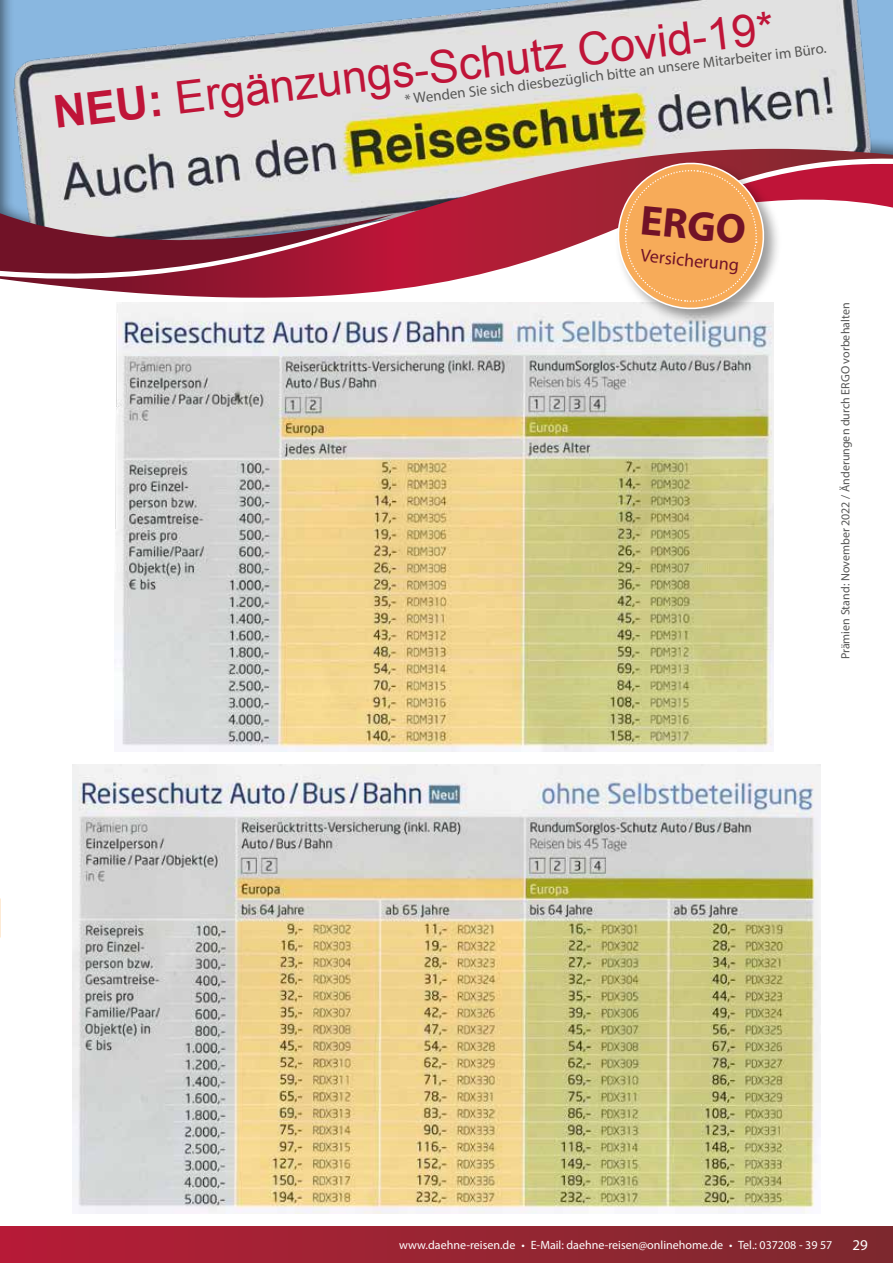
<style>
.page{position:relative;width:893px;height:1263px;background:#fff}
.page>*{position:absolute;margin:0;border:0;box-sizing:border-box;transform-origin:0 0}
.t1{font:45px "Arial";color:#bf1438}
.t2{font:700 42px "Myriad Pro";color:#711227}
.t3{font:18px "Myriad Pro";color:#711227}
.t4{font:15px "Myriad Pro";color:#575756}
.t5{font:15px "Myriad Pro";color:#fff}
.t6{font:12px "Myriad Pro";color:#fff}
.t7{font:12px "Myriad Pro";color:#575756}
.s1{font-weight:700}
</style>
<div class="page">
<div style="left:0;top:1227px;width:893px;height:36px;background:linear-gradient(to right,#b61d37,#7c2a2e)"></div>
<img style="left:1px;top:0;width:892px;height:149px">
<svg style="left:1px;top:149px;width:892px;height:154px;background:#b68086"></svg>
<img style="left:72px;top:764px;width:749px;height:449px">
<img style="left:115px;top:303px;width:658px;height:449px">
<div style="left:614px;top:159px;width:167px;height:167px;background:#000;opacity:.4"></div>
<svg style="left:613px;top:158px;width:280px;height:154px"></svg>
<img style="left:0;top:0;width:1px;height:279px">
<svg style="left:0;top:828px;width:1px;height:399px"></svg>
<hr style="left:0;top:828px;width:1px;height:70px;background:#fff">
<h1 class="t1" style="left:50px;top:85px;width:727px;rotate:-7deg"><span class="s1">NEU:</span> Ergänzungs-Schutz Covid-19*</h1>
<p class="t4" style="left:404px;top:90px;width:426px;rotate:-7deg">* Wenden Sie sich diesbezüglich bitte an unsere Mitarbeiter im Büro.</p>
<h2 class="t2" style="left:643px;top:193px;width:108px;rotate:5deg">ERGO</h2>
<h3 class="t3" style="left:641px;top:245px;width:100px;rotate:5deg">Versicherung</h3>
<p class="t7" style="left:838px;top:659px;width:358px;rotate:-90deg">Prämien Stand: November 2022 / Änderungen durch ERGO vorbehalten</p>
<p class="t6" style="left:399px;top:1237px;width:435px">www.daehne-reisen.de • E-Mail: daehne-reisen@onlinehome.de • Tel.: 037208 - 39 57</p>
<p class="t5" style="left:853px;top:1235px;width:17px">29</p>
</div>
